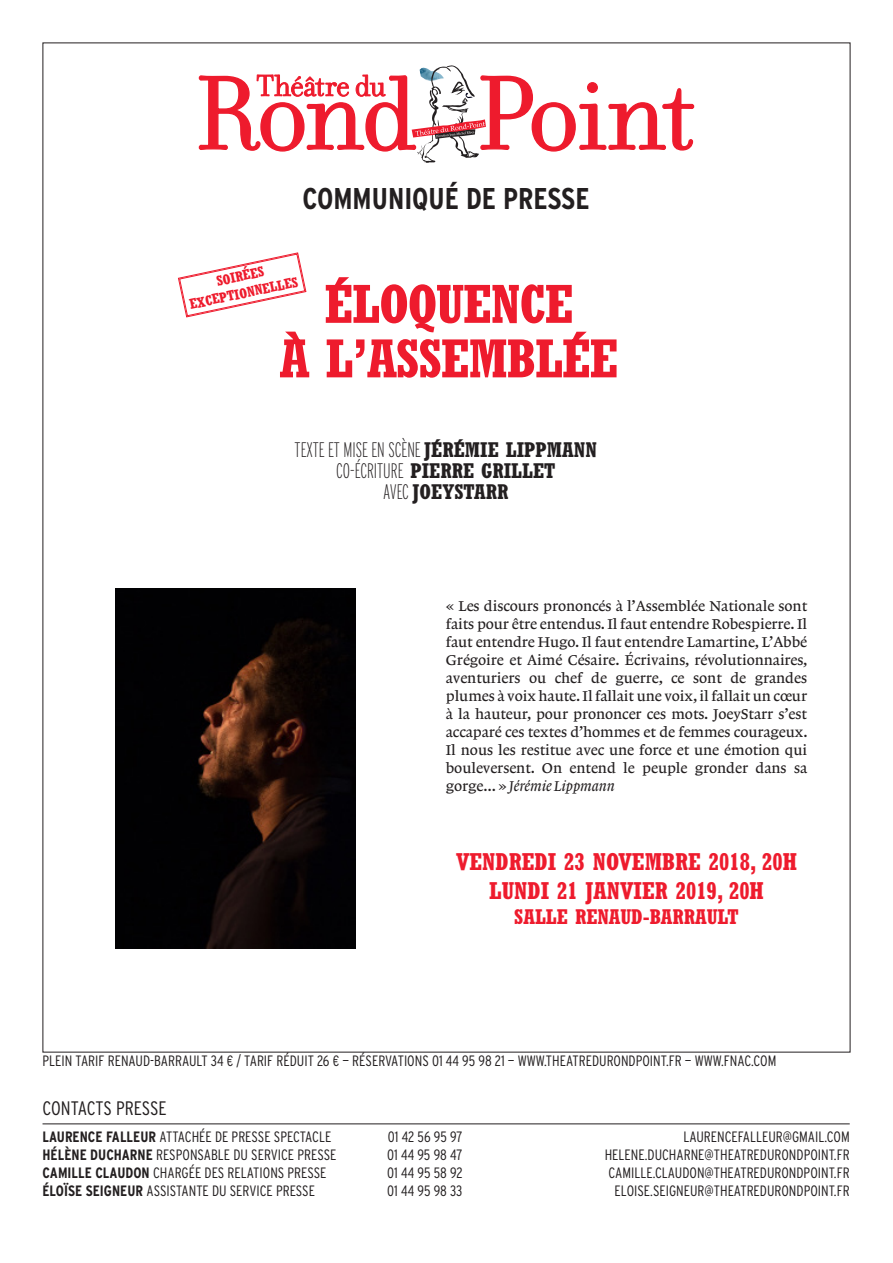
<style>
.page{position:relative;width:893px;height:1263px;background:#fff}
.page>*{position:absolute;margin:0;border:0;box-sizing:border-box;transform-origin:0 0}
.Titres{font:54px "Rockwell Titrage";letter-spacing:-.02em;color:#ee1b2d}
.t1{font:700 condensed 30px "Interstate";color:#231f20}
.dates_couverture{font:700 condensed 24px "Rockwell";color:#ee1b2d}
.contact_presse_CP{font:700 condensed 21px "Rockwell";color:#231f20}
.contact_presse_CP-2{font:200 extra-condensed 21px "Interstate";color:#231f20}
.dates_couverture-2{font:700 condensed 21px "Rockwell";color:#ee1b2d}
.t2{font:300 condensed 19.5px "Interstate";letter-spacing:-.005em;color:#231f20}
.t3{font:15px/18px "Lexicon No 1 Roman A";letter-spacing:-.005em;color:#231f20;text-align:justify}
.Generales{font:300 condensed 15px "Interstate";color:#231f20}
._06_PHRASE{font:700 condensed 14.25px "Rockwell";color:#ee1b2d}
.s1{font-family:"Rockwell Titrage";font-weight:400;font-stretch:normal}
.s2{font-family:"Interstate";font-weight:200;font-stretch:extra-condensed}
.s3{font-family:"Lexicon No 1 Italic A"}
.s4{font-weight:700}
</style>
<div class="page">
<svg style="left:199px;top:65px;width:495px;height:98px"></svg>
<div style="left:588px;top:83px;width:9px;height:9px;background:#ee1b2d;border-radius:50%"></div>
<div style="left:587px;top:82px;width:11px;height:11px;border:1px solid #ee1b2d;border-radius:50%"></div>
<hr style="left:43px;top:1123px;width:807px;height:1px;background:#231f20">
<img style="left:116px;top:589px;width:239px;height:359px">
<svg style="left:178px;top:252px;width:128px;height:65px"></svg>
<p class="t1" style="left:303px;top:182px;width:289px">COMMUNIQUÉ DE PRESSE</p>
<p class="_06_PHRASE" style="left:215px;top:273px;width:50px;rotate:-12deg">SOIRÉES</p>
<p class="_06_PHRASE" style="left:188px;top:296px;width:112px;rotate:-12deg">EXCEPTIONNELLES</p>
<p class="Titres" style="left:325px;top:272px;width:250px">ÉLOQUENCE</p>
<p class="Titres" style="left:280px;top:326px;width:340px">À L’ASSEMBLÉE</p>
<p class="contact_presse_CP-2" style="left:295px;top:438px;width:304px">TEXTE ET MISE EN SCÈNE <span class="s1">JÉRÉMIE LIPPMANN</span></p>
<p class="contact_presse_CP" style="left:336px;top:458px;width:221px"><span class="s2">CO-ÉCRITURE</span> PIERRE GRILLET</p>
<p class="contact_presse_CP" style="left:383px;top:479px;width:127px"><span class="s2">AVEC</span> JOEYSTARR</p>
<p class="t3" style="left:446px;top:597px;width:363px">« Les discours prononcés à l’Assemblée Nationale sont faits pour être entendus. Il faut entendre Robespierre. Il faut entendre Hugo. Il faut entendre Lamartine, L’Abbé Grégoire et Aimé Césaire. Écrivains, révolutionnaires, aventuriers ou chef de guerre, ce sont de grandes plumes à voix haute. Il fallait une voix, il fallait un cœur à la hauteur, pour prononcer ces mots. JoeyStarr s’est accaparé ces textes d’hommes et de femmes courageux.<br>Il nous les restitue avec une force et une émotion qui bouleversent. On entend le peuple gronder dans sa gorge… » <span class="s3">Jérémie Lippmann</span></p>
<p class="dates_couverture" style="left:456px;top:847px;width:342px">VENDREDI 23 NOVEMBRE 2018, 20H</p>
<p class="dates_couverture" style="left:489px;top:876px;width:276px">LUNDI 21 JANVIER 2019, 20H</p>
<p class="dates_couverture-2" style="left:514px;top:904px;width:226px">SALLE RENAUD-BARRAULT</p>
<p class="Generales" style="left:43px;top:1052px;width:735px">PLEIN TARIF RENAUD-BARRAULT 34 ¤ / TARIF RÉDUIT 26 ¤ — RÉSERVATIONS 01 44 95 98 21 — WWW.THEATREDURONDPOINT.FR — WWW.FNAC.COM</p>
<h3 class="t2" style="left:43px;top:1097px;width:126px">CONTACTS PRESSE</h3>
<p class="Generales" style="left:43px;top:1128px;width:290px"><span class="s4">LAURENCE FALLEUR</span> ATTACHÉE DE PRESSE SPECTACLE</p>
<p class="Generales" style="left:388px;top:1128px;width:76px">01 42 56 95 97</p>
<p class="Generales" style="left:683px;top:1128px;width:168px">LAURENCEFALLEUR@GMAIL.COM</p>
<p class="Generales" style="left:43px;top:1146px;width:295px"><span class="s4">HÉLÈNE DUCHARNE</span> RESPONSABLE DU SERVICE PRESSE</p>
<p class="Generales" style="left:387px;top:1146px;width:77px">01 44 95 98 47</p>
<p class="Generales" style="left:605px;top:1146px;width:246px">HELENE.DUCHARNE@THEATREDURONDPOINT.FR</p>
<p class="Generales" style="left:43px;top:1164px;width:286px"><span class="s4">CAMILLE CLAUDON</span> CHARGÉE DES RELATIONS PRESSE</p>
<p class="Generales" style="left:387px;top:1164px;width:77px">01 44 95 58 92</p>
<p class="Generales" style="left:608px;top:1164px;width:243px">CAMILLE.CLAUDON@THEATREDURONDPOINT.FR</p>
<p class="Generales" style="left:43px;top:1182px;width:274px"><span class="s4">ÉLOÏSE SEIGNEUR</span> ASSISTANTE DU SERVICE PRESSE</p>
<p class="Generales" style="left:387px;top:1182px;width:77px">01 44 95 98 33</p>
<p class="Generales" style="left:615px;top:1182px;width:237px">ELOISE.SEIGNEUR@THEATREDURONDPOINT.FR</p>
</div>
